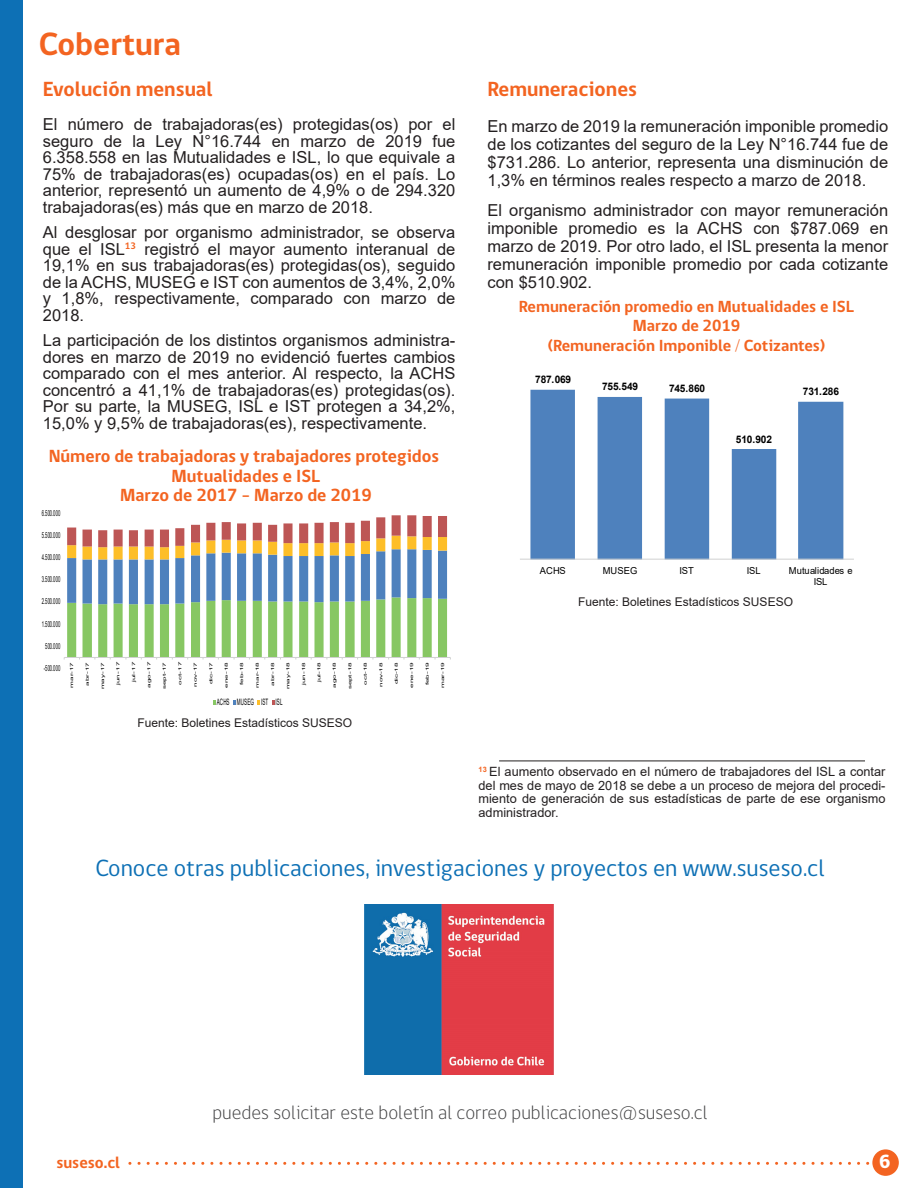
<style>
.page{position:relative;width:918px;height:1188px;background:#fff}
.page>*{position:absolute;margin:0;border:0;box-sizing:border-box;transform-origin:0 0}
.t1{font:700 33px "gob CL";color:#f36421}
.t2{font:24px "gob CL";color:#0d70b5}
.t3{font:700 21px "gob CL";color:#f36421}
.t4{font:300 19.5px "gob CL";color:#3f3f40}
.t5{font:800 19.5px "gob CL";color:#fff}
.t6{font:700 18px/19.5px "gob CL";color:#f36421;text-align:center}
.t7{font:16.5px/16.5px "Arial";color:#231f20;text-align:justify}
.t8{font:700 16.5px/19.5px "gob CL";color:#f36421;text-align:center}
.t9{font:12.75px/13.5px "Arial";color:#231f20;text-align:justify}
.t10{font:12px "Arial";color:#231f20}
.t11{font:700 10.35px "Arial";letter-spacing:-.015em;color:#000001}
.t12{font:9.6px/11.1px "Arial";color:#000001;text-align:center}
.t13{font:8.85px "Arial";letter-spacing:.025em;color:#000001;scale:.51 1}
.t14{font:8.1px "Arial";letter-spacing:.025em;color:#000001;scale:.51 1}
.t15{font:4.2px "Arial";letter-spacing:.025em;color:#000001;scale:1.95 1}
</style>
<div class="page">
<div style="left:0;top:0;width:22px;height:1188px;background:#0d70b5"></div>
<div style="left:872px;top:1149px;width:27px;height:27px;background:#f36421;border-radius:50%"></div>
<svg style="left:130px;top:1162px;width:739px;height:3px"></svg>
<img style="left:365px;top:904px;width:188px;height:170px">
<hr style="left:499px;top:761px;width:366px;height:1px;background:#231f20">
<svg style="left:64px;top:515px;width:387px;height:145px"></svg>
<svg style="left:213px;top:701px;width:3px;height:4px"></svg>
<svg style="left:272px;top:701px;width:3px;height:4px"></svg>
<svg style="left:530px;top:390px;width:313px;height:169px;fill:#4e81bd"></svg>
<hr style="left:520px;top:559px;width:334px;height:1px;background:#d0d1d1">
<h1 class="t1" style="left:39px;top:21px;width:144px">Cobertura</h1>
<p class="t3" style="left:43px;top:74px;width:171px">Evolución mensual</p>
<p class="t7" style="left:43px;top:116px;width:414px">El número de trabajadoras(es) protegidas(os) por el seguro de la Ley N°16.744 en marzo de 2019 fue 6.358.558 en las Mutualidades e ISL, lo que equivale a 75% de trabajadoras(es) ocupadas(os) en el país. Lo anterior, representó un aumento de 4,9% o de 294.320 trabajadoras(es) más que en marzo de 2018.</p>
<p class="t7" style="left:43px;top:224px;width:414px">Al desglosar por organismo administrador, se observa que el ISL<sup>13</sup> registró el mayor aumento interanual de 19,1% en sus trabajadoras(es) protegidas(os), seguido de la ACHS, MUSEG e IST con aumentos de 3,4%, 2,0% y 1,8%, respectivamente, comparado con marzo de 2018.</p>
<p class="t7" style="left:43px;top:332px;width:414px">La participación de los distintos organismos administra&shy;dores en marzo de 2019 no evidenció fuertes cambios comparado con el mes anterior. Al respecto, la ACHS concentró a 41,1% de trabajadoras(es) protegidas(os).<br>Por su parte, la MUSEG, ISL e IST protegen a 34,2%, 15,0% y 9,5% de trabajadoras(es), respectivamente.</p>
<p class="t6" style="left:49px;top:447px;width:392px">Número de trabajadoras y trabajadores protegidos<br>Mutualidades e ISL<br>Marzo de 2017 - Marzo de 2019</p>
<p class="t14" style="left:42px;top:507px;width:38px">6.500.000</p>
<p class="t14" style="left:42px;top:529px;width:38px">5.500.000</p>
<p class="t14" style="left:42px;top:552px;width:38px">4.500.000</p>
<p class="t14" style="left:42px;top:574px;width:38px">3.500.000</p>
<p class="t14" style="left:42px;top:596px;width:38px">2.500.000</p>
<p class="t14" style="left:42px;top:618px;width:38px">1.500.000</p>
<p class="t14" style="left:45px;top:640px;width:31px">500.000</p>
<p class="t14" style="left:44px;top:663px;width:34px">-500.000</p>
<p class="t15" style="left:69px;top:688px;width:15px;rotate:-90deg">mar-17</p>
<p class="t15" style="left:84px;top:686px;width:14px;rotate:-90deg">abr-17</p>
<p class="t15" style="left:100px;top:689px;width:15px;rotate:-90deg">may-17</p>
<p class="t15" style="left:115px;top:685px;width:13px;rotate:-90deg">jun-17</p>
<p class="t15" style="left:131px;top:682px;width:12px;rotate:-90deg">jul-17</p>
<p class="t15" style="left:146px;top:688px;width:15px;rotate:-90deg">ago-17</p>
<p class="t15" style="left:162px;top:689px;width:15px;rotate:-90deg">sept-17</p>
<p class="t15" style="left:177px;top:685px;width:13px;rotate:-90deg">oct-17</p>
<p class="t15" style="left:193px;top:687px;width:14px;rotate:-90deg">nov-17</p>
<p class="t15" style="left:208px;top:684px;width:13px;rotate:-90deg">dic-17</p>
<p class="t15" style="left:223px;top:688px;width:15px;rotate:-90deg">ene-18</p>
<p class="t15" style="left:239px;top:685px;width:13px;rotate:-90deg">feb-18</p>
<p class="t15" style="left:254px;top:688px;width:15px;rotate:-90deg">mar-18</p>
<p class="t15" style="left:270px;top:686px;width:14px;rotate:-90deg">abr-18</p>
<p class="t15" style="left:285px;top:689px;width:15px;rotate:-90deg">may-18</p>
<p class="t15" style="left:301px;top:685px;width:13px;rotate:-90deg">jun-18</p>
<p class="t15" style="left:316px;top:682px;width:12px;rotate:-90deg">jul-18</p>
<p class="t15" style="left:332px;top:688px;width:15px;rotate:-90deg">ago-18</p>
<p class="t15" style="left:347px;top:689px;width:15px;rotate:-90deg">sept-18</p>
<p class="t15" style="left:363px;top:685px;width:13px;rotate:-90deg">oct-18</p>
<p class="t15" style="left:378px;top:687px;width:14px;rotate:-90deg">nov-18</p>
<p class="t15" style="left:393px;top:684px;width:13px;rotate:-90deg">dic-18</p>
<p class="t15" style="left:409px;top:688px;width:15px;rotate:-90deg">ene-19</p>
<p class="t15" style="left:424px;top:685px;width:13px;rotate:-90deg">feb-19</p>
<p class="t15" style="left:440px;top:688px;width:15px;rotate:-90deg">mar-19</p>
<p class="t13" style="left:217px;top:696px;width:131px">ACHS MUSEG IST ISL</p>
<p class="t10" style="left:138px;top:715px;width:216px">Fuente: Boletines Estadísticos SUSESO</p>
<p class="t3" style="left:488px;top:74px;width:151px">Remuneraciones</p>
<p class="t7" style="left:488px;top:117px;width:402px;line-height:18px">En marzo de 2019 la remuneración imponible promedio de los cotizantes del seguro de la Ley N°16.744 fue de $731.286. Lo anterior, representa una disminución de 1,3% en términos reales respecto a marzo de 2018.</p>
<p class="t7" style="left:488px;top:201px;width:402px;line-height:18px">El organismo administrador con mayor remuneración imponible promedio es la ACHS con $787.069 en marzo de 2019. Por otro lado, el ISL presenta la menor remuneración imponible promedio por cada cotizante con $510.902.</p>
<p class="t8" style="left:519px;top:297px;width:337px">Remuneración promedio en Mutualidades e ISL<br>Marzo de 2019<br>(Remuneración Imponible / Cotizantes)</p>
<p class="t11" style="left:535px;top:372px;width:38px">787.069</p>
<p class="t11" style="left:602px;top:379px;width:38px">755.549</p>
<p class="t11" style="left:669px;top:381px;width:38px">745.860</p>
<p class="t11" style="left:736px;top:432px;width:38px">510.902</p>
<p class="t11" style="left:803px;top:384px;width:38px">731.286</p>
<p class="t12" style="left:540px;top:565px;width:27px">ACHS</p>
<p class="t12" style="left:603px;top:565px;width:36px">MUSEG</p>
<p class="t12" style="left:680px;top:565px;width:16px">IST</p>
<p class="t12" style="left:747px;top:565px;width:15px">ISL</p>
<p class="t12" style="left:789px;top:565px;width:65px">Mutualidades e<br>ISL</p>
<p class="t10" style="left:578px;top:593px;width:216px">Fuente: Boletines Estadísticos SUSESO</p>
<p class="t9" style="left:479px;top:765px;width:409px"><sup>13</sup> El aumento observado en el número de trabajadores del ISL a contar del mes de mayo de 2018 se debe a un proceso de mejora del procedi&shy;miento de generación de sus estadísticas de parte de ese organismo administrador.</p>
<h2 class="t2" style="left:95px;top:852px;width:731px">Conoce otras publicaciones, investigaciones y proyectos en www.suseso.cl</h2>
<p class="t8" style="left:56px;top:1153px;width:65px">suseso.cl</p>
<p class="t4" style="left:212px;top:1099px;width:497px">puedes solicitar este boletín al correo publicaciones@suseso.cl</p>
<p class="t5" style="left:879px;top:1148px;width:13px">6</p>
</div>
